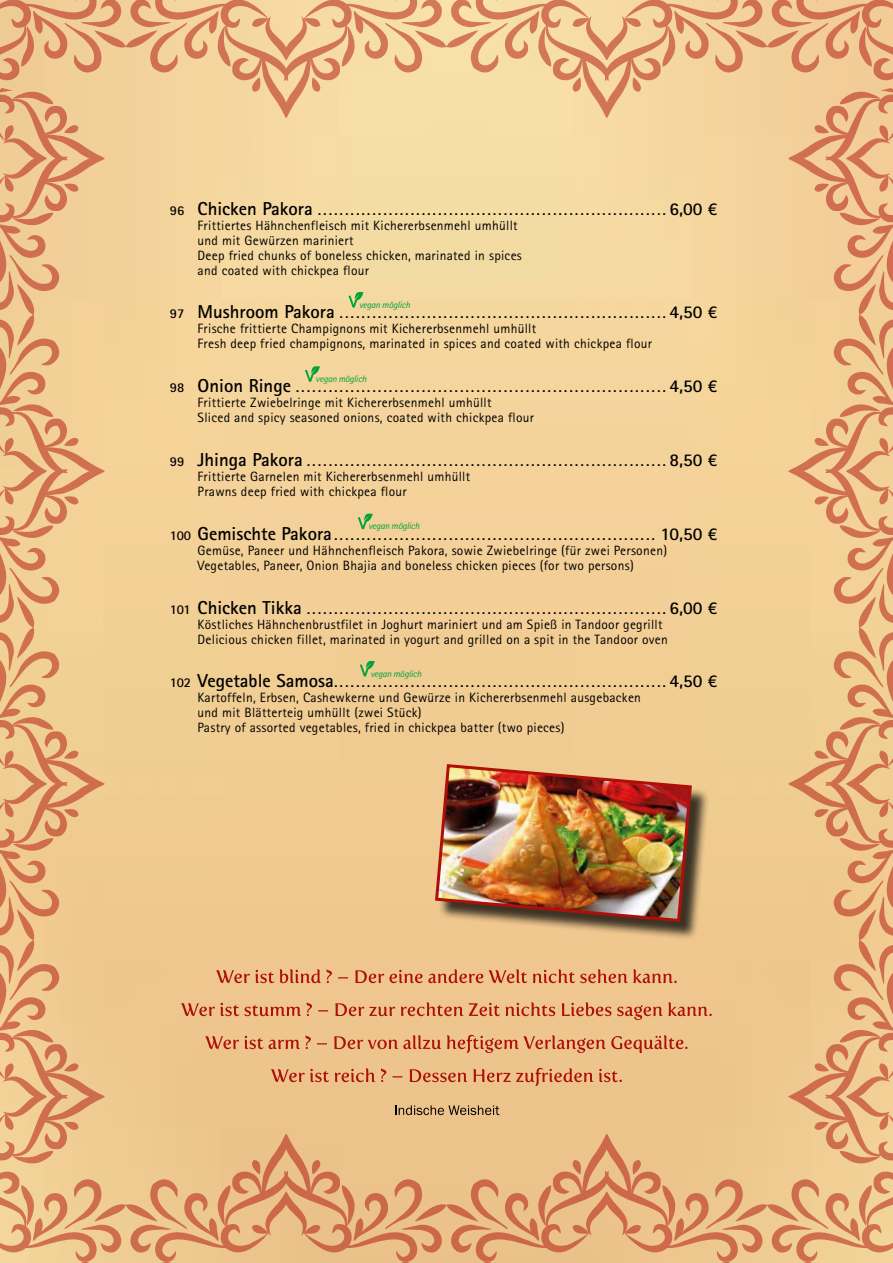
<style>
.page{position:relative;width:893px;height:1263px;background:#fff}
.page>*{position:absolute;margin:0;border:0;box-sizing:border-box;transform-origin:0 0}
.t1{font:18px "Rotis Sans Serif";color:#000}
.t2{font:13.5px/15px "Rotis Sans Serif";letter-spacing:.02em;color:#000}
.t3{font:italic 9.45px "Rotis Sans Serif";letter-spacing:-.02em;color:#00a439}
.s1{font-weight:700;font-size:13.5px}
.s2{font-weight:700;font-size:18.75px}
.s3{font-weight:700}
</style>
<div class="page">
<img style="left:105px;top:118px;width:683px;height:1015px">
<svg style="left:0;top:0;width:893px;height:118px;background:#ecc08d"></svg>
<svg style="left:0;top:1133px;width:893px;height:130px;background:#e6b37f"></svg>
<svg style="left:0;top:87px;width:105px;height:1078px;background:#e9b984"></svg>
<svg style="left:788px;top:87px;width:105px;height:1078px;background:#eaba85"></svg>
<svg style="left:216px;top:969px;width:105px;height:14px"></svg>
<svg style="left:327px;top:969px;width:5px;height:14px"></svg>
<svg style="left:355px;top:969px;width:172px;height:14px;background:#dd946a"></svg>
<svg style="left:533px;top:969px;width:144px;height:14px;background:#dd966b"></svg>
<svg style="left:181px;top:1003px;width:120px;height:13px;background:#db9168"></svg>
<svg style="left:307px;top:1002px;width:5px;height:14px"></svg>
<svg style="left:335px;top:1003px;width:60px;height:13px"></svg>
<svg style="left:401px;top:1002px;width:99px;height:14px"></svg>
<svg style="left:506px;top:1002px;width:49px;height:14px"></svg>
<svg style="left:562px;top:1002px;width:49px;height:14px"></svg>
<svg style="left:617px;top:1002px;width:95px;height:18px;background:#e09e70"></svg>
<svg style="left:205px;top:1036px;width:34px;height:13px"></svg>
<svg style="left:245px;top:1035px;width:66px;height:14px"></svg>
<svg style="left:334px;top:1035px;width:107px;height:14px"></svg>
<svg style="left:447px;top:1035px;width:241px;height:18px;background:#de9b6e"></svg>
<svg style="left:271px;top:1069px;width:58px;height:13px"></svg>
<svg style="left:335px;top:1068px;width:40px;height:14px"></svg>
<svg style="left:381px;top:1068px;width:5px;height:14px"></svg>
<svg style="left:410px;top:1069px;width:57px;height:13px"></svg>
<svg style="left:473px;top:1068px;width:149px;height:18px;background:#df9d70"></svg>
<svg style="left:395px;top:1105px;width:104px;height:10px"></svg>
<div style="left:438px;top:767px;width:272px;height:173px;background:#000;opacity:.75"></div>
<img style="left:433px;top:762px;width:260px;height:162px">
<svg style="left:349px;top:291px;width:14px;height:17px"></svg>
<svg style="left:305px;top:365px;width:15px;height:17px"></svg>
<svg style="left:358px;top:512px;width:15px;height:17px"></svg>
<svg style="left:360px;top:660px;width:15px;height:16px"></svg>
<h1 class="t1" style="left:170px;top:198px;width:549px"><span class="s1">96</span> <span class="s2">Chicken Pakora</span> ................................................................<span class="s3">6,00 €</span></h1>
<p class="t2" style="left:198px;top:218px;width:326px">Frittiertes Hähnchenfleisch mit Kichererbsenmehl umhüllt und mit Gewürzen mariniert<br>Deep fried chunks of boneless chicken, marinated in spices and coated with chickpea flour</p>
<h1 class="t1" style="left:170px;top:302px;width:549px"><span class="s1">97</span> <span class="s2">Mushroom Pakora</span> ............................................................<span class="s3">4,50 €</span></h1>
<p class="t2" style="left:198px;top:321px;width:456px">Frische frittierte Champignons mit Kichererbsenmehl umhüllt<br>Fresh deep fried champignons, marinated in spices and coated with chickpea flour</p>
<h1 class="t1" style="left:170px;top:375px;width:549px"><span class="s1">98</span> <span class="s2">Onion Ringe</span> ....................................................................<span class="s3">4,50 €</span></h1>
<p class="t2" style="left:198px;top:395px;width:338px">Frittierte Zwiebelringe mit Kichererbsenmehl umhüllt<br>Sliced and spicy seasoned onions, coated with chickpea flour</p>
<h1 class="t1" style="left:170px;top:449px;width:549px"><span class="s1">99</span> <span class="s2">Jhinga Pakora</span> ..................................................................<span class="s3">8,50 €</span></h1>
<p class="t2" style="left:198px;top:469px;width:274px">Frittierte Garnelen mit Kichererbsenmehl umhüllt<br>Prawns deep fried with chickpea flour</p>
<h1 class="t1" style="left:170px;top:523px;width:549px"><span class="s1">100</span> <span class="s2">Gemischte Pakora</span>........................................................... <span class="s3">10,50 €</span></h1>
<p class="t2" style="left:198px;top:543px;width:471px">Gemüse, Paneer und Hähnchenfleisch Pakora, sowie Zwiebelringe (für zwei Personen)<br>Vegetables, Paneer, Onion Bhajia and boneless chicken pieces (for two persons)</p>
<h1 class="t1" style="left:170px;top:597px;width:549px"><span class="s1">101</span> <span class="s2">Chicken Tikka</span> ..................................................................<span class="s3">6,00 €</span></h1>
<p class="t2" style="left:198px;top:616px;width:472px">Köstliches Hähnchenbrustfilet in Joghurt mariniert und am Spieß in Tandoor gegrillt<br>Delicious chicken fillet, marinated in yogurt and grilled on a spit in the Tandoor oven</p>
<h1 class="t1" style="left:170px;top:671px;width:549px"><span class="s1">102</span> <span class="s2">Vegetable Samosa</span>.............................................................<span class="s3">4,50 €</span></h1>
<p class="t2" style="left:198px;top:690px;width:445px">Kartoffeln, Erbsen, Cashewkerne und Gewürze in Kichererbsenmehl ausgebacken und mit Blätterteig umhüllt (zwei Stück)<br>Pastry of assorted vegetables, fried in chickpea batter (two pieces)</p>
<p class="t3" style="left:359px;top:299px;width:53px">vegan möglich</p>
<p class="t3" style="left:316px;top:373px;width:53px">vegan möglich</p>
<p class="t3" style="left:368px;top:520px;width:53px">vegan möglich</p>
<p class="t3" style="left:370px;top:668px;width:53px">vegan möglich</p>
</div>
